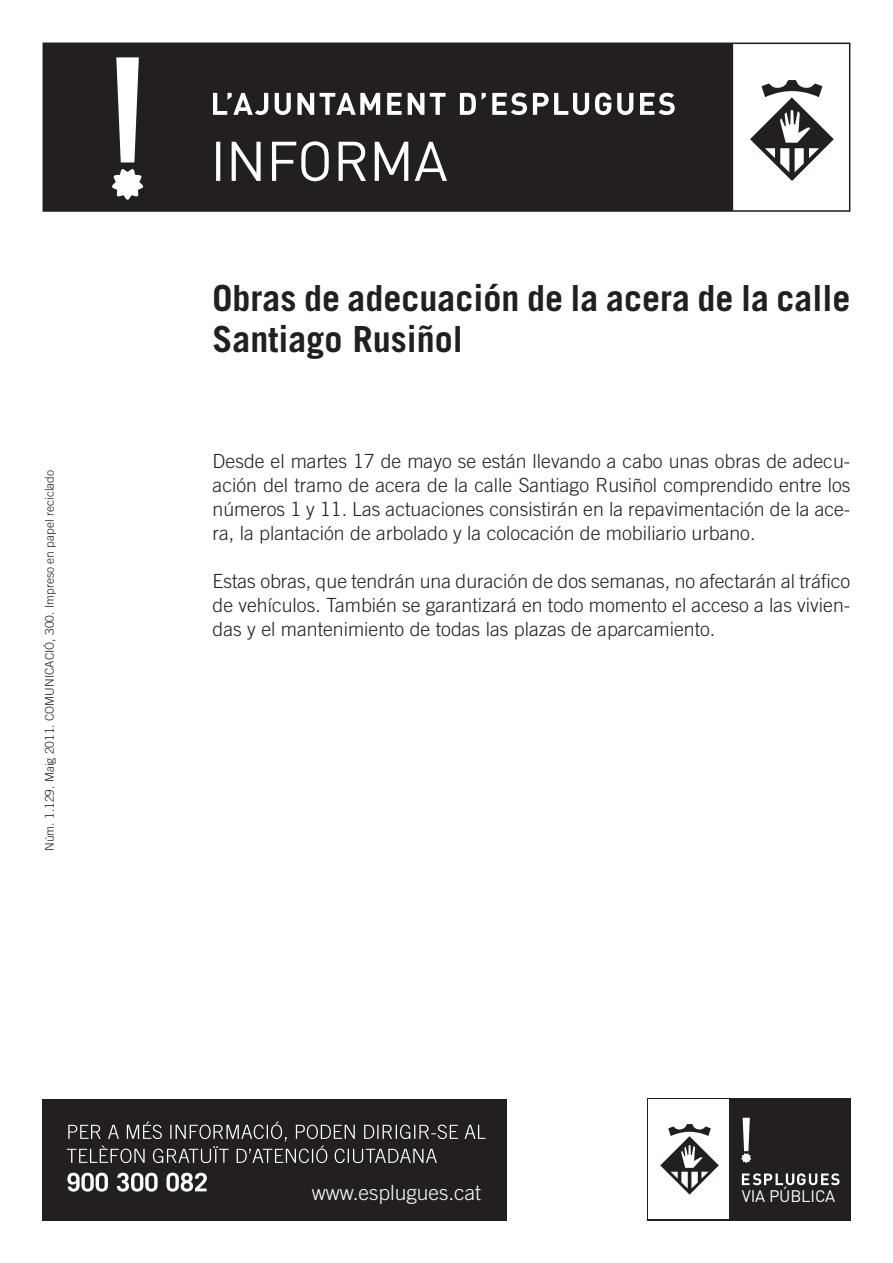
<style>
.page{position:relative;width:893px;height:1263px;background:#fff}
.page>*{position:absolute;margin:0;border:0;box-sizing:border-box;transform-origin:0 0}
.t1{font:700 36px/40.5px "Trade Gothic LT Com";color:#231f20}
.t2{font:300 21px "Trade Gothic LT Com";color:#fafafa}
.t3{font:300 19.5px/24px "Trade Gothic LT Com";color:#231f20;text-align:justify}
.t4{font:16.5px "DIN";letter-spacing:-.01em;color:#fff}
.t5{font:300 12px "Trade Gothic LT Com";color:#231f20}
</style>
<div class="page">
<svg style="left:43px;top:43px;width:807px;height:169px;background:#433f40"></svg>
<svg style="left:216px;top:141px;width:231px;height:40px"></svg>
<svg style="left:213px;top:93px;width:462px;height:22px"></svg>
<svg style="left:112px;top:57px;width:32px;height:143px"></svg>
<div style="left:43px;top:1098px;width:464px;height:122px;background:#231f20"></div>
<svg style="left:67px;top:1173px;width:140px;height:18px"></svg>
<svg style="left:67px;top:1121px;width:418px;height:42px"></svg>
<div style="left:647px;top:1098px;width:203px;height:122px;background:#231f20"></div>
<div style="left:648px;top:1100px;width:81px;height:119px;background:#fff"></div>
<svg style="left:660px;top:1124px;width:59px;height:70px"></svg>
<svg style="left:741px;top:1118px;width:10px;height:45px"></svg>
<svg style="left:742px;top:1173px;width:97px;height:12px"></svg>
<p class="t5" style="left:43px;top:851px;width:382px;rotate:-90deg">Núm. 1.129. Maig 2011. COMUNICACIÓ, 300. Impreso en papel reciclado</p>
<p class="t1" style="left:213px;top:278px;width:639px">Obras de adecuación de la acera de la calle<br>Santiago Rusiñol</p>
<p class="t3" style="left:213px;top:448px;width:639px">Desde el martes 17 de mayo se están llevando a cabo unas obras de adecu&shy;ación del tramo de acera de la calle Santiago Rusiñol comprendido entre los números 1 y 11. Las actuaciones consistirán en la repavimentación de la ace&shy;ra, la plantación de arbolado y la colocación de mobiliario urbano.</p>
<p class="t3" style="left:213px;top:568px;width:639px">Estas obras, que tendrán una duración de dos semanas, no afectarán al tráfico de vehículos. También se garantizará en todo momento el acceso a las vivien&shy;das y el mantenimiento de todas las plazas de aparcamiento.</p>
<p class="t2" style="left:312px;top:1180px;width:171px">www.esplugues.cat</p>
<p class="t4" style="left:742px;top:1186px;width:95px">VIA PÚBLICA</p>
</div>
